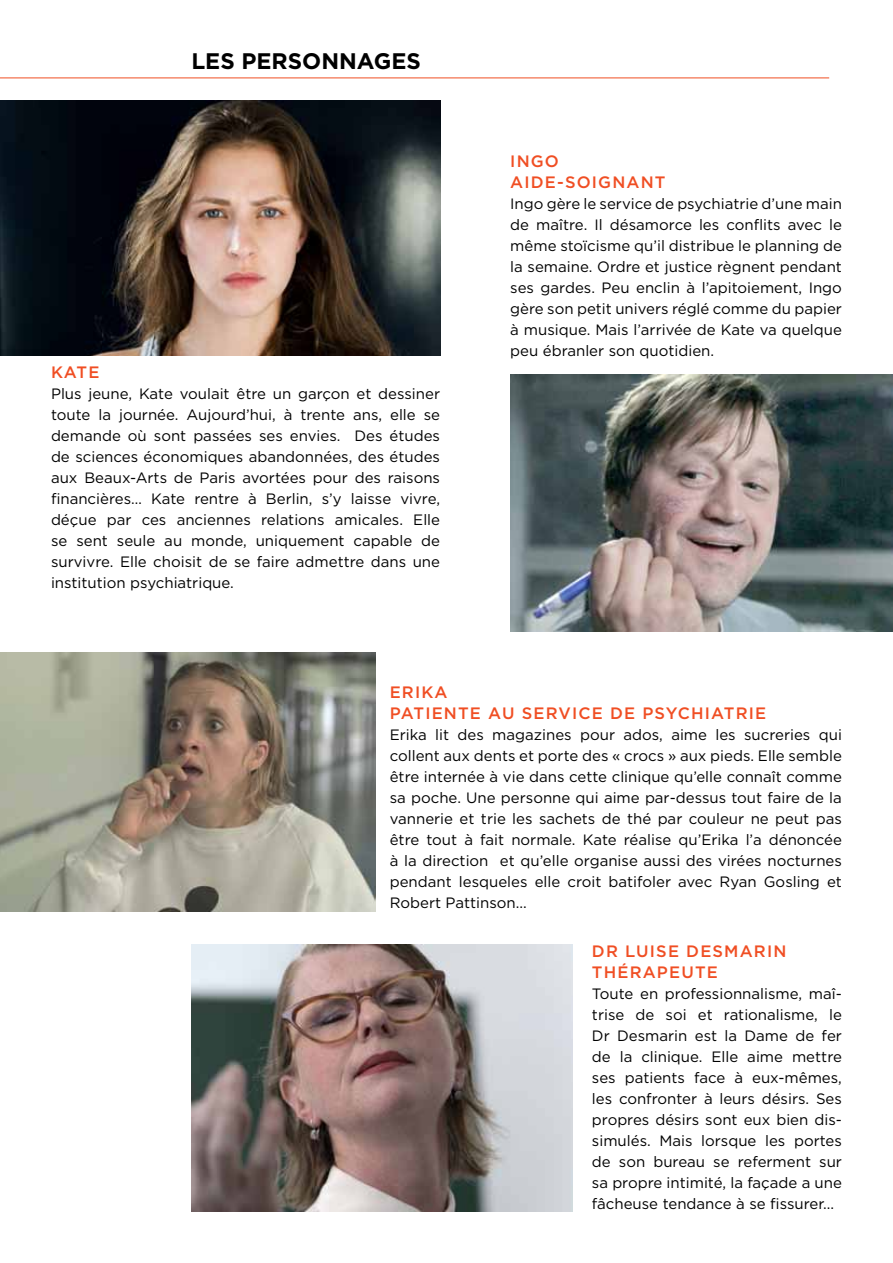
<style>
.page{position:relative;width:893px;height:1263px;background:#fff}
.page>*{position:absolute;margin:0;border:0;box-sizing:border-box;transform-origin:0 0}
.t1{font:700 22.5px "Gotham";color:#000}
.t2{font:500 16.5px/21px "Gotham";letter-spacing:.07em;color:#f04e23}
.t3{font:15px/21px "Gotham";color:#000;text-align:justify}
</style>
<div class="page">
<hr style="left:0;top:78px;width:829px;height:1px;background:#f04e23">
<img style="left:0;top:101px;width:440px;height:254px">
<img style="left:510px;top:375px;width:383px;height:256px">
<img style="left:191px;top:944px;width:381px;height:268px">
<img style="left:0;top:652px;width:375px;height:259px">
<h1 class="t1" style="left:191px;top:46px;width:231px">LES PERSONNAGES</h1>
<p class="t2" style="left:51px;top:361px;width:26px">KATE</p>
<p class="t3" style="left:51px;top:383px;width:391px">Plus jeune, Kate voulait être un garçon et dessiner toute la journée. Aujourd’hui, à trente ans, elle se demande où sont passées ses envies. Des études de sciences économiques abandonnées, des études aux Beaux-Arts de Paris avortées pour des raisons financières… Kate rentre à Berlin, s’y laisse vivre, déçue par ces anciennes relations amicales. Elle se sent seule au monde, uniquement capable de survivre. Elle choisit de se faire admettre dans une institution psychiatrique.</p>
<p class="t2" style="left:510px;top:151px;width:157px">INGO<br>AIDE-SOIGNANT</p>
<p class="t3" style="left:510px;top:193px;width:333px">I ngo gère le service de psychiatrie d’une main de maître. I l désamorce les conflits avec le même stoïcisme qu’il distribue le planning de la semaine. Ordre et justice règnent pendant ses gardes. Peu enclin à l’apitoiement, I ngo gère son petit univers réglé comme du papier à musique. Mais l’arrivée de Kate va quelque peu ébranler son quotidien.</p>
<p class="t2" style="left:390px;top:681px;width:378px;text-indent:32px">KA<br>PATIENTE AU SERVICE DE PSYCHIATRIE</p>
<p class="t3" style="left:390px;top:724px;width:454px">Erika lit des magazines pour ados, aime les sucreries qui collent aux dents et porte des « crocs » aux pieds. Elle semble être internée à vie dans cette clinique qu’elle connaît comme sa poche. U ne personne qui aime par-dessus tout faire de la vannerie et trie les sachets de thé par couleur ne peut pas être tout à fait normale. Kate réalise qu’Erika l’a dénoncée à la direction et qu’elle organise aussi des virées nocturnes pendant lesqueles elle croit batifoler avec Ryan Gosling et Robert Pattinson...</p>
<p class="t2" style="left:390px;top:681px;width:11px">ERI</p>
<p class="t2" style="left:592px;top:941px;width:127px;text-indent:94px">DESMARIN<br>THÉRAPEUTE</p>
<p class="t3" style="left:592px;top:983px;width:252px">Toute en professionnalisme, maî&shy;trise de soi et rationalisme, le Dr Desmarin est la Dame de fer de la clinique. Elle aime mettre ses patients face à eux-mêmes, les confronter à leurs désirs. Ses propres désirs sont eux bien dis&shy;simulés. Mais lorsque les portes de son bureau se referment sur sa propre intimité, la façade a une fâcheuse tendance à se fissurer...</p>
<p class="t2" style="left:592px;top:941px;width:68px">DR LUISE</p>
</div>
